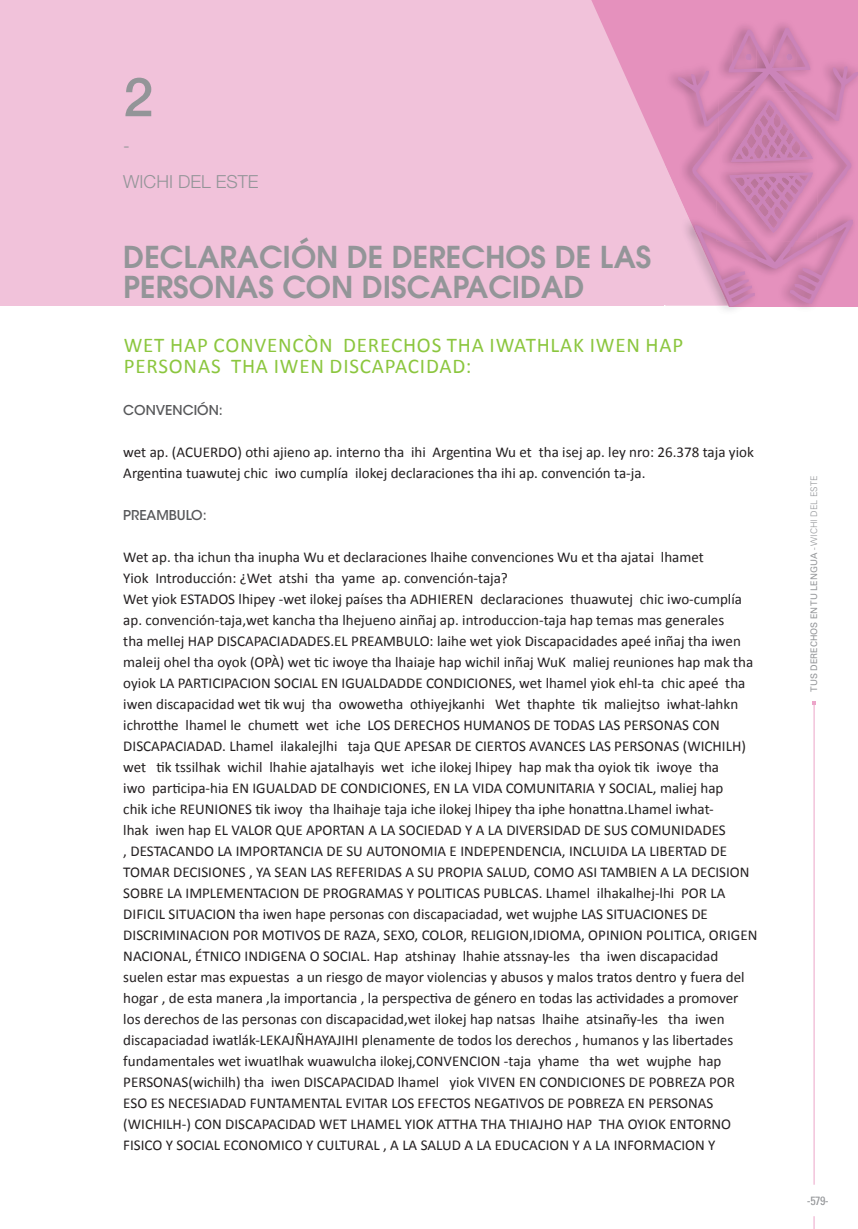
<style>
.page{position:relative;width:858px;height:1229px;background:#fff}
.page>*{position:absolute;margin:0;border:0;box-sizing:border-box;transform-origin:0 0}
.t1{font:500 54px "Helvetica Neue LT Std";color:#939598}
.t2{font:600 30px/30px "ITC Avant Garde Pro";color:#939598}
.t3{font:21px/21px "Calibri";letter-spacing:.04em;color:#8bc63e}
.t4{font:300 18px/36px "Helvetica Neue LT Std";color:#939598}
.t5{font:15px/21px "Calibri";color:#231f20}
.t6{font:500 13.5px "ITC Avant Garde Std";color:#57585a}
.t7{font:condensed 12px "Univers LT Std";color:#939598}
.t8{font:9px "Univers LT Std";color:#939598}
.s1{font-weight:300}
</style>
<div class="page">
<div style="left:0;top:0;width:757px;height:305px;background:#f1c2da"></div>
<svg style="left:574px;top:0;width:283px;height:306px"></svg>
<img style="left:664px;top:19px;width:193px;height:291px">
<img style="left:664px;top:164px;width:13px;height:142px">
<svg style="left:677px;top:28px;width:180px;height:279px;background:#d78bb6"></svg>
<hr style="left:813px;top:703px;width:1px;height:481px;background:#eca5c9">
<svg style="left:813px;top:1216px;width:1px;height:13px"></svg>
<h1 class="t1" style="left:123px;top:65px;width:32px">2</h1>
<p class="t4" style="left:123px;top:127px;width:137px">-<br>WICHI DEL ESTE</p>
<h2 class="t2" style="left:123px;top:241px;width:529px">DECLARACIÓN DE DERECHOS DE LAS<br>PERSONAS CON DISCAPACIDAD</h2>
<h3 class="t3" style="left:124px;top:334px;width:561px">WET HAP CONVENCÒN DERECHOS THA IWATHLAK IWEN HAP<br>PERSONAS THA IWEN DISCAPACIDAD:</h3>
<p class="t6" style="left:123px;top:402px;width:101px">CONVENCIÓN:</p>
<p class="t5" style="left:123px;top:441px;width:632px">wet ap. (ACUERDO) othi ajieno ap. interno tha ihi Argentina Wu et tha isej ap. ley nro: 26.378 taja yiok<br>Argentina tuawutej chic iwo cumplía ilokej declaraciones tha ihi ap. convención ta-ja.</p>
<p class="t6" style="left:123px;top:507px;width:85px">PREAMBULO:</p>
<p class="t5" style="left:123px;top:546px;width:635px">Wet ap. tha ichun tha inupha Wu et declaraciones lhaihe convenciones Wu et tha ajatai lhamet<br>Yiok Introducción: ¿Wet atshi tha yame ap. convención-taja?<br>Wet yiok ESTADOS lhipey -wet ilokej países tha ADHIEREN declaraciones thuawutej chic iwo-cumplía ap. convención-taja,wet kancha tha lhejueno ainñaj ap. introduccion-taja hap temas mas generales<br>tha melIej HAP DISCAPACIADADES.EL PREAMBULO: laihe wet yiok Discapacidades apeé inñaj tha iwen maleij ohel tha oyok (OPÀ) wet tic iwoye tha lhaiaje hap wichil inñaj WuK maliej reuniones hap mak tha oyiok LA PARTICIPACION SOCIAL EN IGUALDADDE CONDICIONES, wet lhamel yiok ehl-ta chic apeé tha iwen discapacidad wet tik wuj tha owowetha othiyejkanhi Wet thaphte tik maliejtso iwhat-lahkn ichrotthe lhamel le chumett wet iche LOS DERECHOS HUMANOS DE TODAS LAS PERSONAS CON DISCAPACIADAD. Lhamel ilakalejlhi taja QUE APESAR DE CIERTOS AVANCES LAS PERSONAS (WICHILH) wet tik tssilhak wichil lhahie ajatalhayis wet iche ilokej lhipey hap mak tha oyiok tik iwoye tha<br>iwo participa-hia EN IGUALDAD DE CONDICIONES, EN LA VIDA COMUNITARIA Y SOCIAL, maliej hap<br>chik iche REUNIONES tik iwoy tha lhaihaje taja iche ilokej lhipey tha iphe honattna.Lhamel iwhat-<br>lhak iwen hap EL VALOR QUE APORTAN A LA SOCIEDAD Y A LA DIVERSIDAD DE SUS COMUNIDADES<br>, DESTACANDO LA IMPORTANCIA DE SU AUTONOMIA E INDEPENDENCIA, INCLUIDA LA LIBERTAD DE TOMAR DECISIONES , YA SEAN LAS REFERIDAS A SU PROPIA SALUD, COMO ASI TAMBIEN A LA DECISION SOBRE LA IMPLEMENTACION DE PROGRAMAS Y POLITICAS PUBLCAS. Lhamel ilhakalhej-lhi POR LA DIFICIL SITUACION tha iwen hape personas con discapaciadad, wet wujphe LAS SITUACIONES DE DISCRIMINACION POR MOTIVOS DE RAZA, SEXO, COLOR, RELIGION,IDIOMA, OPINION POLITICA, ORIGEN NACIONAL, ÉTNICO INDIGENA O SOCIAL. Hap atshinay lhahie atssnay-les tha iwen discapacidad suelen estar mas expuestas a un riesgo de mayor violencias y abusos y malos tratos dentro y fuera del hogar , de esta manera ,la importancia , la perspectiva de género en todas las actividades a promover los derechos de las personas con discapacidad,wet ilokej hap natsas lhaihe atsinañy-les tha iwen discapaciadad iwatlák-LEKAJÑHAYAJIHI plenamente de todos los derechos , humanos y las libertades fundamentales wet iwuatlhak wuawulcha ilokej,CONVENCION -taja yhame tha wet wujphe hap PERSONAS(wichilh) tha iwen DISCAPACIDAD lhamel yiok VIVEN EN CONDICIONES DE POBREZA POR ESO ES NECESIADAD FUNTAMENTAL EVITAR LOS EFECTOS NEGATIVOS DE POBREZA EN PERSONAS (WICHILH-) CON DISCAPACIDAD WET LHAMEL YIOK ATTHA THA THIAJHO HAP THA OYIOK ENTORNO FISICO Y SOCIAL ECONOMICO Y CULTURAL , A LA SALUD A LA EDUCACION Y A LA INFORMACION Y</p>
<p class="t8" style="left:808px;top:691px;width:217px;rotate:-90deg">TUS DERECHOS EN TU LENGUA <span class="s1">- WICHI Del este</span></p>
<p class="t7" style="left:806px;top:1192px;width:23px">-579-</p>
</div>
